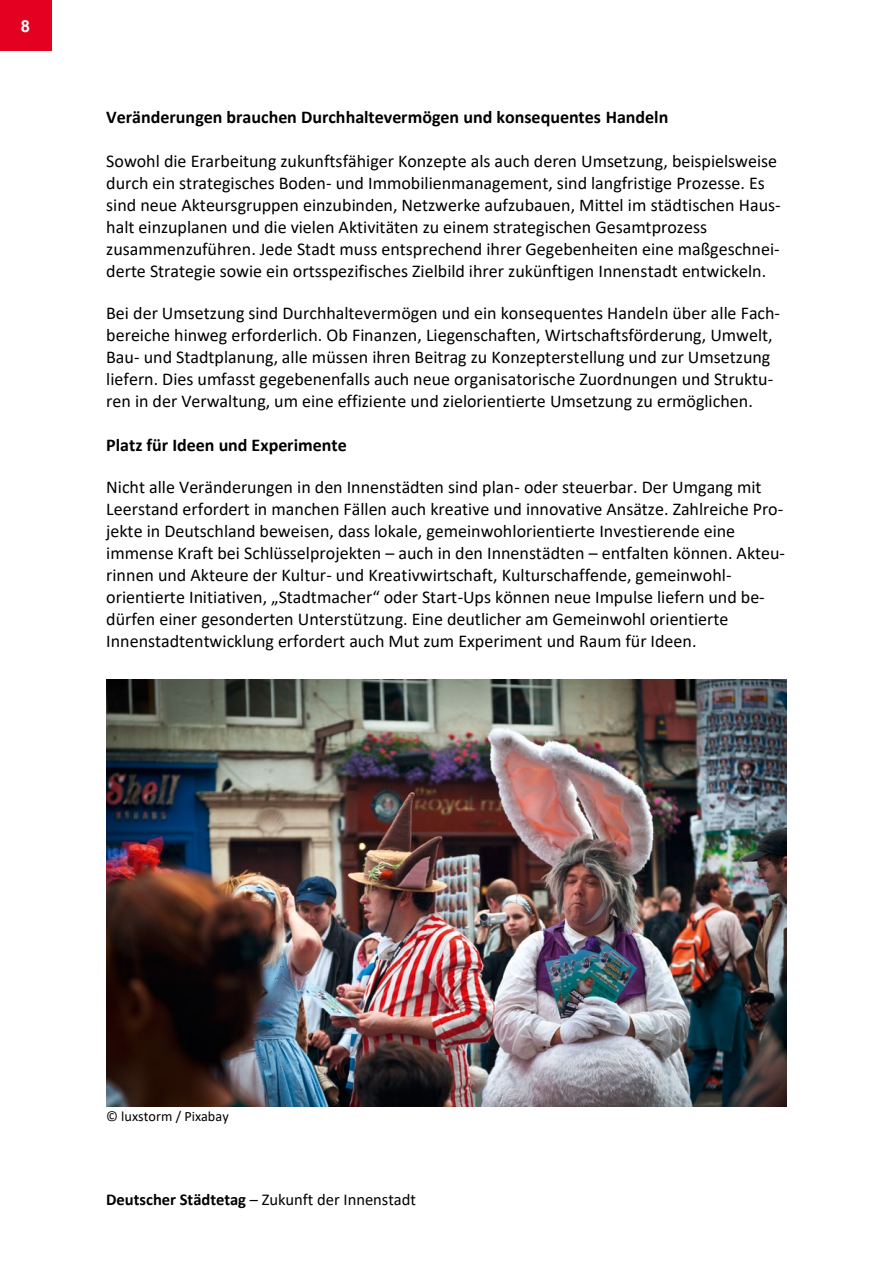
<style>
.page{position:relative;width:893px;height:1263px;background:#fff}
.page>*{position:absolute;margin:0;border:0;box-sizing:border-box;transform-origin:0 0}
.t1{font:18px/21.9px "Calibri";color:#000}
.t2{font:700 18px "Calibri";color:#000}
.t3{font:16.5px "Calibri";color:#000}
.t4{font:700 16.5px "Arial";color:#fff}
.t5{font:14.25px "Calibri";color:#000}
.s1{font-weight:700}
</style>
<div class="page">
<div style="left:0;top:0;width:52px;height:51px;background:#e30020"></div>
<img style="left:106px;top:680px;width:681px;height:427px">
<p class="t4" style="left:21px;top:14px;width:11px">8</p>
<p class="t2" style="left:106px;top:105px;width:564px">Veränderungen brauchen Durchhaltevermögen und konsequentes Handeln</p>
<p class="t1" style="left:106px;top:150px;width:676px">Sowohl die Erarbeitung zukunftsfähiger Konzepte als auch deren Umsetzung, beispielsweise durch ein strategisches Boden- und Immobilienmanagement, sind langfristige Prozesse. Es sind neue Akteursgruppen einzubinden, Netzwerke aufzubauen, Mittel im städtischen Haus&shy;halt einzuplanen und die vielen Aktivitäten zu einem strategischen Gesamtprozess zusammenzuführen. Jede Stadt muss entsprechend ihrer Gegebenheiten eine maßgeschnei&shy;derte Strategie sowie ein ortsspezifisches Zielbild ihrer zukünftigen Innenstadt entwickeln.</p>
<p class="t1" style="left:106px;top:302px;width:675px">Bei der Umsetzung sind Durchhaltevermögen und ein konsequentes Handeln über alle Fach&shy;bereiche hinweg erforderlich. Ob Finanzen, Liegenschaften, Wirtschaftsförderung, Umwelt, Bau- und Stadtplanung, alle müssen ihren Beitrag zu Konzepterstellung und zur Umsetzung liefern. Dies umfasst gegebenenfalls auch neue organisatorische Zuordnungen und Struktu&shy;ren in der Verwaltung, um eine effiziente und zielorientierte Umsetzung zu ermöglichen.</p>
<p class="t2" style="left:106px;top:432px;width:242px">Platz für Ideen und Experimente</p>
<p class="t1" style="left:106px;top:476px;width:680px">Nicht alle Veränderungen in den Innenstädten sind plan- oder steuerbar. Der Umgang mit Leerstand erfordert in manchen Fällen auch kreative und innovative Ansätze. Zahlreiche Pro&shy;jekte in Deutschland beweisen, dass lokale, gemeinwohlorientierte Investierende eine immense Kraft bei Schlüsselprojekten – auch in den Innenstädten – entfalten können. Akteu&shy;rinnen und Akteure der Kultur- und Kreativwirtschaft, Kulturschaffende, gemeinwohl&shy;orientierte Initiativen, „Stadtmacher“ oder Start-Ups können neue Impulse liefern und be&shy;dürfen einer gesonderten Unterstützung. Eine deutlicher am Gemeinwohl orientierte Innenstadtentwicklung erfordert auch Mut zum Experiment und Raum für Ideen.</p>
<p class="t5" style="left:106px;top:1106px;width:124px">© luxstorm / Pixabay</p>
<p class="t3" style="left:106px;top:1188px;width:311px"><span class="s1">Deutscher Städtetag</span> – Zukunft der Innenstadt</p>
</div>
